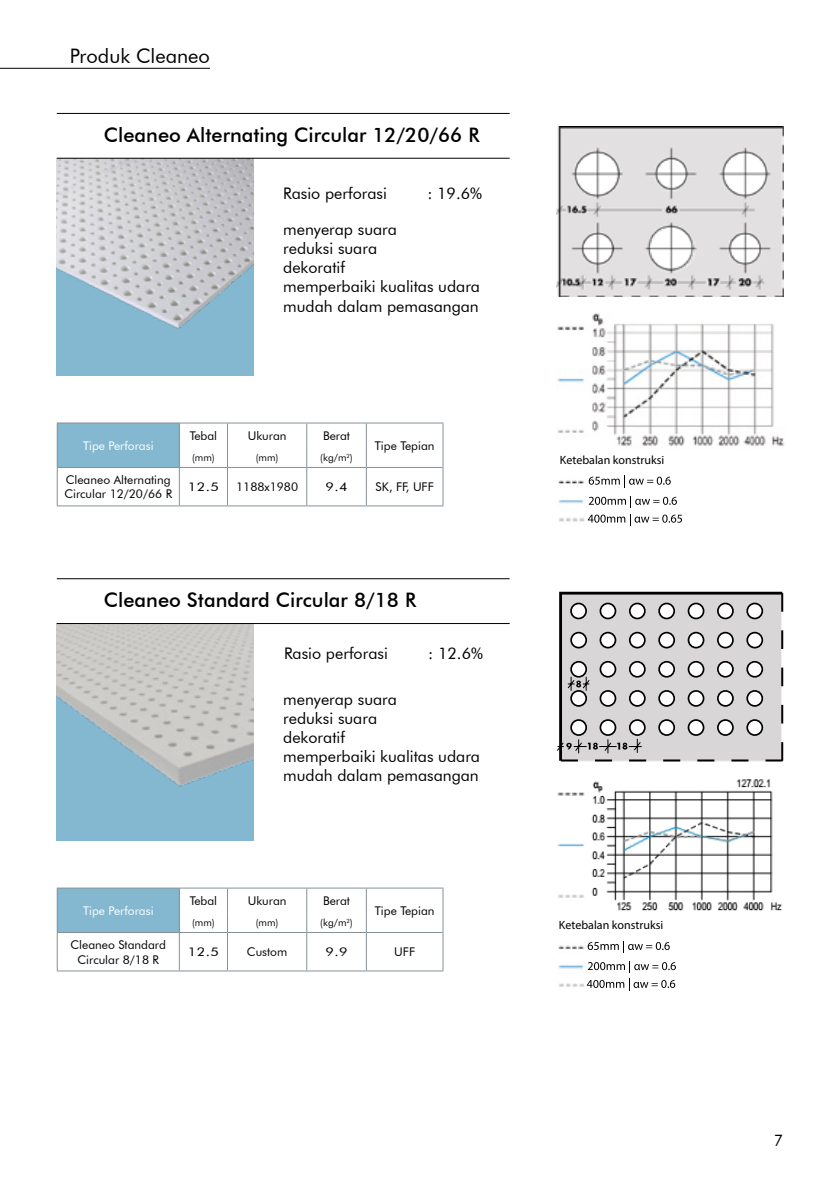
<style>
.page{position:relative;width:840px;height:1191px;background:#fff}
.page>*{position:absolute;margin:0;border:0;box-sizing:border-box;transform-origin:0 0}
.t1{font:500 20px "Futura BT";color:#000}
.t2{font:20px "Futura BT";color:#000}
.t3{font:16px/19.2px "Futura BT";color:#000}
.t4{font:12px/14.4px "Futura BT";color:#000}
.t5{font:12px "Myriad Pro";color:#000}
.t6{font:12px "Futura BT";color:#fff}
.t7{font:12px "Futura BT";color:#000;scale:1.2 1}
.t8{font:10px "Futura BT";color:#000}
</style>
<div class="page">
<hr style="left:0;top:68px;width:210px;height:1px;background:#000">
<div style="left:57px;top:623px;width:197px;height:217px;background:#83b8d0"></div>
<img style="left:57px;top:624px;width:197px;height:163px">
<div style="left:57px;top:423px;width:122px;height:44px;background:#83b8d0"></div>
<svg style="left:179px;top:423px;width:1px;height:44px"></svg>
<svg style="left:227px;top:423px;width:1px;height:44px"></svg>
<svg style="left:306px;top:423px;width:1px;height:44px"></svg>
<svg style="left:365px;top:423px;width:1px;height:44px"></svg>
<hr style="left:58px;top:467px;width:121px;height:1px;background:#869197">
<hr style="left:179px;top:467px;width:48px;height:1px;background:#869197">
<hr style="left:179px;top:468px;width:1px;height:37px;background:#869197">
<hr style="left:227px;top:467px;width:79px;height:1px;background:#869197">
<hr style="left:227px;top:468px;width:1px;height:37px;background:#869197">
<hr style="left:306px;top:467px;width:60px;height:1px;background:#869197">
<hr style="left:306px;top:468px;width:1px;height:37px;background:#869197">
<hr style="left:57px;top:422px;width:122px;height:1px;background:#869197">
<svg style="left:57px;top:423px;width:1px;height:44px"></svg>
<hr style="left:179px;top:422px;width:48px;height:1px;background:#869197">
<hr style="left:227px;top:422px;width:79px;height:1px;background:#869197">
<hr style="left:306px;top:422px;width:60px;height:1px;background:#869197">
<hr style="left:366px;top:422px;width:77px;height:1px;background:#869197">
<svg style="left:442px;top:423px;width:1px;height:44px"></svg>
<hr style="left:57px;top:467px;width:1px;height:38px;background:#869197">
<hr style="left:57px;top:505px;width:122px;height:1px;background:#869197">
<hr style="left:179px;top:505px;width:48px;height:1px;background:#869197">
<hr style="left:227px;top:505px;width:79px;height:1px;background:#869197">
<hr style="left:306px;top:505px;width:60px;height:1px;background:#869197">
<hr style="left:366px;top:467px;width:76px;height:1px;background:#869197">
<hr style="left:365px;top:468px;width:1px;height:37px;background:#869197">
<hr style="left:442px;top:467px;width:1px;height:38px;background:#869197">
<hr style="left:366px;top:505px;width:77px;height:1px;background:#869197">
<div style="left:57px;top:888px;width:122px;height:44px;background:#83b8d0"></div>
<svg style="left:179px;top:888px;width:1px;height:44px"></svg>
<svg style="left:227px;top:888px;width:1px;height:44px"></svg>
<svg style="left:306px;top:888px;width:1px;height:44px"></svg>
<svg style="left:365px;top:888px;width:1px;height:44px"></svg>
<hr style="left:58px;top:932px;width:121px;height:1px;background:#869197">
<hr style="left:179px;top:932px;width:48px;height:1px;background:#869197">
<hr style="left:179px;top:933px;width:1px;height:37px;background:#869197">
<hr style="left:227px;top:932px;width:79px;height:1px;background:#869197">
<hr style="left:227px;top:933px;width:1px;height:37px;background:#869197">
<hr style="left:306px;top:932px;width:60px;height:1px;background:#869197">
<hr style="left:306px;top:933px;width:1px;height:37px;background:#869197">
<hr style="left:57px;top:887px;width:122px;height:1px;background:#869197">
<svg style="left:57px;top:888px;width:1px;height:44px"></svg>
<hr style="left:179px;top:887px;width:48px;height:1px;background:#869197">
<hr style="left:227px;top:887px;width:79px;height:1px;background:#869197">
<hr style="left:306px;top:887px;width:60px;height:1px;background:#869197">
<hr style="left:366px;top:887px;width:77px;height:1px;background:#869197">
<svg style="left:442px;top:888px;width:1px;height:44px"></svg>
<hr style="left:57px;top:932px;width:1px;height:38px;background:#869197">
<hr style="left:57px;top:970px;width:122px;height:1px;background:#869197">
<hr style="left:179px;top:970px;width:48px;height:1px;background:#869197">
<hr style="left:227px;top:970px;width:79px;height:1px;background:#869197">
<hr style="left:306px;top:970px;width:60px;height:1px;background:#869197">
<hr style="left:366px;top:932px;width:76px;height:1px;background:#869197">
<hr style="left:365px;top:933px;width:1px;height:37px;background:#869197">
<hr style="left:442px;top:932px;width:1px;height:38px;background:#869197">
<hr style="left:366px;top:970px;width:77px;height:1px;background:#869197">
<hr style="left:57px;top:113px;width:452px;height:1px;background:#000">
<hr style="left:57px;top:578px;width:452px;height:1px;background:#000">
<div style="left:57px;top:158px;width:197px;height:217px;background:#83b8d0"></div>
<img style="left:57px;top:159px;width:197px;height:170px">
<img style="left:556px;top:126px;width:226px;height:170px">
<img style="left:557px;top:314px;width:227px;height:132px">
<img style="left:557px;top:792px;width:28px;height:106px">
<img style="left:558px;top:480px;width:27px;height:4px">
<svg style="left:588px;top:475px;width:82px;height:12px"></svg>
<img style="left:558px;top:500px;width:27px;height:4px">
<img style="left:559px;top:518px;width:26px;height:4px">
<svg style="left:587px;top:496px;width:94px;height:29px"></svg>
<svg style="left:557px;top:591px;width:227px;height:171px;background:#c3c2c2"></svg>
<img style="left:558px;top:945px;width:27px;height:5px">
<svg style="left:587px;top:941px;width:82px;height:12px"></svg>
<img style="left:558px;top:965px;width:27px;height:4px">
<img style="left:559px;top:983px;width:26px;height:4px">
<svg style="left:586px;top:961px;width:89px;height:29px"></svg>
<img style="left:591px;top:779px;width:192px;height:132px">
<hr style="left:57px;top:158px;width:452px;height:1px;background:#000">
<hr style="left:57px;top:623px;width:452px;height:1px;background:#000">
<p class="t2" style="left:70px;top:43px;width:142px">Produk Cleaneo</p>
<p class="t1" style="left:104px;top:122px;width:377px">Cleaneo Alternating Circular 12/20/66 R</p>
<p class="t3" style="left:283px;top:183px;width:105px">Rasio perforasi</p>
<p class="t3" style="left:427px;top:183px;width:56px">: 19.6%</p>
<p class="t3" style="left:283px;top:219px;width:198px">menyerap suara<br>reduksi suara<br>dekoratif<br>memperbaiki kualitas udara mudah dalam pemasangan</p>
<p class="t6" style="left:83px;top:438px;width:72px">Tipe Perforasi</p>
<p class="t4" style="left:189px;top:428px;width:29px">Tebal</p>
<p class="t4" style="left:247px;top:428px;width:40px">Ukuran</p>
<p class="t4" style="left:323px;top:428px;width:29px">Berat</p>
<p class="t8" style="left:192px;top:451px;width:24px">(mm)</p>
<p class="t8" style="left:255px;top:451px;width:24px">(mm)</p>
<p class="t8" style="left:320px;top:451px;width:34px">(kg/m<sup>2</sup>)</p>
<p class="t4" style="left:374px;top:438px;width:61px">Tipe Tepian</p>
<p class="t4" style="left:64px;top:472px;width:109px">Cleaneo Alternating<br>Circular 12/20/66 R</p>
<p class="t7" style="left:188px;top:480px;width:27px">12.5</p>
<p class="t4" style="left:236px;top:480px;width:63px">1188x1980</p>
<p class="t7" style="left:325px;top:480px;width:20px">9.4</p>
<p class="t4" style="left:375px;top:480px;width:60px">SK, FF, UFF</p>
<p class="t1" style="left:104px;top:587px;width:314px">Cleaneo Standard Circular 8/18 R</p>
<p class="t3" style="left:284px;top:643px;width:105px">Rasio perforasi</p>
<p class="t3" style="left:428px;top:643px;width:56px">: 12.6%</p>
<p class="t3" style="left:283px;top:689px;width:198px">menyerap suara<br>reduksi suara<br>dekoratif<br>memperbaiki kualitas udara mudah dalam pemasangan</p>
<p class="t6" style="left:83px;top:903px;width:72px">Tipe Perforasi</p>
<p class="t4" style="left:189px;top:893px;width:29px">Tebal</p>
<p class="t4" style="left:247px;top:893px;width:40px">Ukuran</p>
<p class="t4" style="left:323px;top:893px;width:29px">Berat</p>
<p class="t8" style="left:192px;top:916px;width:24px">(mm)</p>
<p class="t8" style="left:255px;top:916px;width:24px">(mm)</p>
<p class="t8" style="left:320px;top:916px;width:34px">(kg/m<sup>2</sup>)</p>
<p class="t4" style="left:374px;top:903px;width:61px">Tipe Tepian</p>
<p class="t4" style="left:70px;top:937px;width:97px;text-align:center">Cleaneo Standard<br>Circular 8/18 R</p>
<p class="t7" style="left:188px;top:944px;width:27px">12.5</p>
<p class="t4" style="left:247px;top:944px;width:42px">Custom</p>
<p class="t7" style="left:325px;top:944px;width:20px">9.9</p>
<p class="t4" style="left:394px;top:944px;width:22px">UFF</p>
<p class="t5" style="left:559px;top:452px;width:106px">Ketebalan konstruksi</p>
<p class="t5" style="left:558px;top:918px;width:106px">Ketebalan konstruksi</p>
<p class="t3" style="left:773px;top:1131px;width:11px">7</p>
</div>
